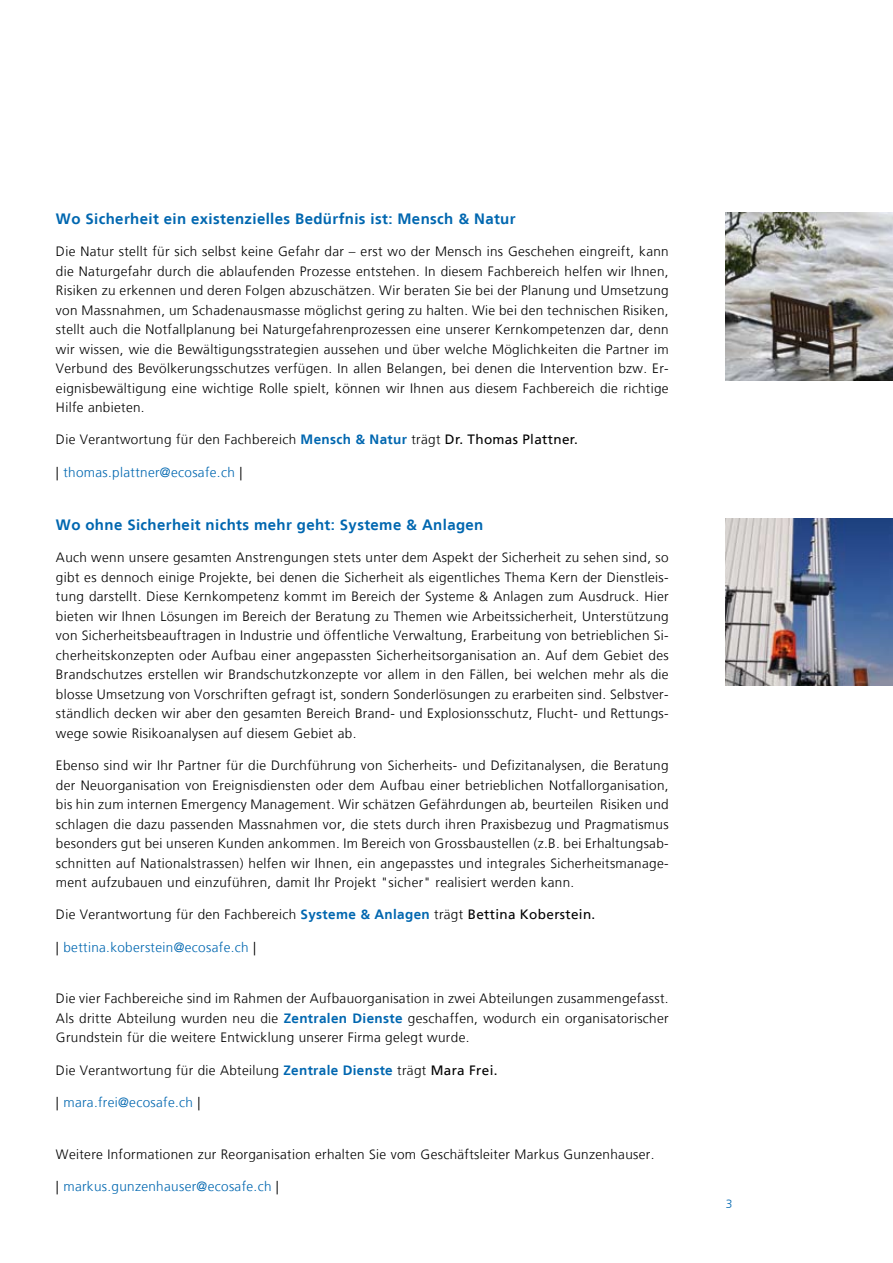
<style>
.page{position:relative;width:893px;height:1263px;background:#fff}
.page>*{position:absolute;margin:0;border:0;box-sizing:border-box;transform-origin:0 0}
.t1{font:700 15px "Frutiger LT";letter-spacing:.025em;color:#0067b0}
.t2{font:300 13.5px/19.5px "Frutiger LT";letter-spacing:.025em;color:#000;text-align:justify}
.t3{font:300 13.5px "Frutiger LT";letter-spacing:.025em;color:#0067b0}
.t4{font:300 12px "Frutiger LT";color:#0067b0}
.s1{font-weight:700;color:#0067b0}
.s2{font-weight:400}
.s3{color:#000}
</style>
<div class="page">
<img style="left:726px;top:519px;width:167px;height:167px">
<img style="left:725px;top:213px;width:168px;height:168px">
<p class="t1" style="left:56px;top:210px;width:461px">Wo Sicherheit ein existenzielles Bedürfnis ist: Mensch &amp; Natur</p>
<p class="t2" style="left:56px;top:242px;width:614px">Die Natur stellt für sich selbst keine Gefahr dar – erst wo der Mensch ins Geschehen eingreift, kann die Naturgefahr durch die ablaufenden Prozesse entstehen. In diesem Fachbereich helfen wir Ihnen, Risiken zu erkennen und deren Folgen abzuschätzen. Wir beraten Sie bei der Planung und Umsetzung von Massnahmen, um Schadenausmasse möglichst gering zu halten. Wie bei den technischen Risiken, stellt auch die Notfallplanung bei Naturgefahrenprozessen eine unserer Kernkompetenzen dar, denn wir wissen, wie die Bewältigungsstrategien aussehen und über welche Möglichkeiten die Partner im Verbund des Bevölkerungsschutzes verfügen. In allen Belangen, bei denen die Intervention bzw. Er&shy;eignisbewältigung eine wichtige Rolle spielt, können wir Ihnen aus diesem Fachbereich die richtige Hilfe anbieten.</p>
<p class="t2" style="left:56px;top:430px;width:523px">Die Verantwortung für den Fachbereich <span class="s1">Mensch &amp; Natur</span> trägt <span class="s2">Dr. Thomas Plattner.</span></p>
<p class="t3" style="left:56px;top:464px;width:188px"><span class="s3">|</span> thomas.plattner@ecosafe.ch <span class="s3">|</span></p>
<p class="t1" style="left:56px;top:516px;width:429px">Wo ohne Sicherheit nichts mehr geht: Systeme &amp; Anlagen</p>
<p class="t2" style="left:56px;top:548px;width:614px">Auch wenn unsere gesamten Anstrengungen stets unter dem Aspekt der Sicherheit zu sehen sind, so gibt es dennoch einige Projekte, bei denen die Sicherheit als eigentliches Thema Kern der Dienstleis&shy;tung darstellt. Diese Kernkompetenz kommt im Bereich der Systeme &amp; Anlagen zum Ausdruck. Hier bieten wir Ihnen Lösungen im Bereich der Beratung zu Themen wie Arbeitssicherheit, Unterstützung von Sicherheitsbeauftragen in Industrie und öffentliche Verwaltung, Erarbeitung von betrieblichen Si&shy;cherheitskonzepten oder Aufbau einer angepassten Sicherheitsorganisation an. Auf dem Gebiet des Brandschutzes erstellen wir Brandschutzkonzepte vor allem in den Fällen, bei welchen mehr als die blosse Umsetzung von Vorschriften gefragt ist, sondern Sonderlösungen zu erarbeiten sind. Selbstver&shy;ständlich decken wir aber den gesamten Bereich Brand- und Explosionsschutz, Flucht- und Rettungs&shy;wege sowie Risikoanalysen auf diesem Gebiet ab.</p>
<p class="t2" style="left:56px;top:756px;width:614px">Ebenso sind wir Ihr Partner für die Durchführung von Sicherheits- und Defizitanalysen, die Beratung der Neuorganisation von Ereignisdiensten oder dem Aufbau einer betrieblichen Notfallorganisation, bis hin zum internen Emergency Management. Wir schätzen Gefährdungen ab, beurteilen Risiken und schlagen die dazu passenden Massnahmen vor, die stets durch ihren Praxisbezug und Pragmatismus besonders gut bei unseren Kunden ankommen. Im Bereich von Grossbaustellen (z.B. bei Erhaltungsab&shy;schnitten auf Nationalstrassen) helfen wir Ihnen, ein angepasstes und integrales Sicherheitsmanage&shy;ment aufzubauen und einzuführen, damit Ihr Projekt "sicher" realisiert werden kann.</p>
<p class="t2" style="left:56px;top:905px;width:541px">Die Verantwortung für den Fachbereich <span class="s1">Systeme &amp; Anlagen</span> trägt <span class="s2">Bettina Koberstein.</span></p>
<p class="t3" style="left:56px;top:939px;width:202px"><span class="s3">|</span> bettina.koberstein@ecosafe.ch <span class="s3">|</span></p>
<p class="t2" style="left:56px;top:989px;width:614px">Die vier Fachbereiche sind im Rahmen der Aufbauorganisation in zwei Abteilungen zusammengefasst.<br>Als dritte Abteilung wurden neu die <span class="s1">Zentralen Dienste</span> geschaffen, wodurch ein organisatorischer Grundstein für die weitere Entwicklung unserer Firma gelegt wurde.</p>
<p class="t2" style="left:56px;top:1060px;width:443px">Die Verantwortung für die Abteilung <span class="s1">Zentrale Dienste</span> trägt <span class="s2">Mara Frei.</span></p>
<p class="t3" style="left:56px;top:1095px;width:146px"><span class="s3">|</span> mara.frei@ecosafe.ch <span class="s3">|</span></p>
<p class="t2" style="left:56px;top:1144px;width:600px">Weitere Informationen zur Reorganisation erhalten Sie vom Geschäftsleiter Markus Gunzenhauser.</p>
<p class="t3" style="left:56px;top:1179px;width:224px"><span class="s3">|</span> markus.gunzenhauser@ecosafe.ch <span class="s3">|</span></p>
<p class="t4" style="left:726px;top:1197px;width:8px">3</p>
</div>
